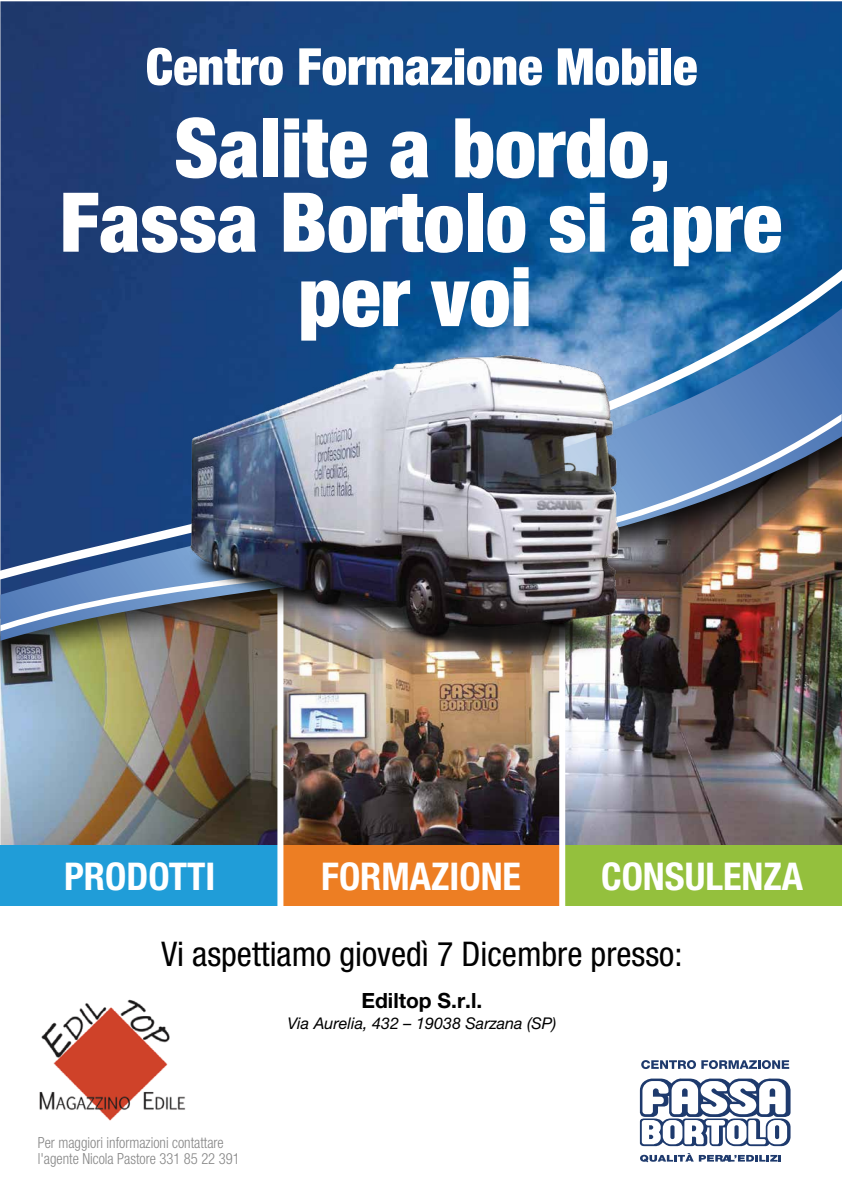
<style>
.page{position:relative;width:842px;height:1191px;background:#fff}
.page>*{position:absolute;margin:0;border:0;box-sizing:border-box;transform-origin:0 0}
.t1{font:900 condensed 82.5px/74.4px "Helvetica Neue";color:#fff;text-align:center}
.t2{font:900 condensed 51px "Helvetica Neue";color:#fff}
.t3{font:700 condensed 38.3px "Helvetica Neue";color:#fff}
.t4{font:condensed 34px "Helvetica Neue";color:#010101}
.t5{font:700 21px "Helvetica Neue";color:#010101}
.t6{font:italic 16.2px "Helvetica Neue";color:#010101}
.t7{font:300 condensed 15.3px/15.9px "Helvetica Neue";color:#868686;scale:.95 1}
</style>
<div class="page">
<img style="left:283px;top:713px;width:276px;height:132px">
<img style="left:565px;top:713px;width:277px;height:132px">
<img style="left:0;top:713px;width:277px;height:132px">
<div style="left:0;top:845px;width:280px;height:60px;background:#209dd8"></div>
<div style="left:281px;top:845px;width:281px;height:60px;background:#ed7e23"></div>
<div style="left:561px;top:845px;width:281px;height:60px;background:#94c03d"></div>
<img style="left:0;top:1px;width:842px;height:134px">
<div style="left:559px;top:522px;width:6px;height:387px;background:#fff"></div>
<div style="left:277px;top:549px;width:6px;height:361px;background:#fff"></div>
<svg style="left:0;top:135px;width:842px;height:99px;background:#114785"></svg>
<img style="left:0;top:234px;width:842px;height:479px">
<img style="left:161px;top:313px;width:491px;height:365px">
<svg style="left:641px;top:1060px;width:148px;height:9px"></svg>
<svg style="left:640px;top:1153px;width:141px;height:9px"></svg>
<svg style="left:640px;top:1078px;width:150px;height:68px"></svg>
<img style="left:39px;top:999px;width:147px;height:122px">
<h2 class="t2" style="left:146px;top:35px;width:553px">Centro Formazione Mobile</h2>
<h1 class="t1" style="left:60px;top:109px;width:724px">Salite a bordo,<br>Fassa Bortolo si apre per voi</h1>
<h3 class="t3" style="left:64px;top:853px;width:153px">PRODOTTI</h3>
<h3 class="t3" style="left:321px;top:853px;width:201px">FORMAZIONE</h3>
<h3 class="t3" style="left:601px;top:853px;width:203px">CONSULENZA</h3>
<h3 class="t4" style="left:161px;top:934px;width:522px">Vi aspettiamo giovedì 7 Dicembre presso:</h3>
<p class="t7" style="left:38px;top:1135px;width:214px">Per maggiori informazioni contattare l'agente Nicola Pastore 331 85 22 391</p>
<h3 class="t5" style="left:361px;top:988px;width:122px">Ediltop S.r.l.</h3>
<p class="t6" style="left:287px;top:1013px;width:271px">Via Aurelia, 432 – 19038 Sarzana (SP)</p>
</div>
